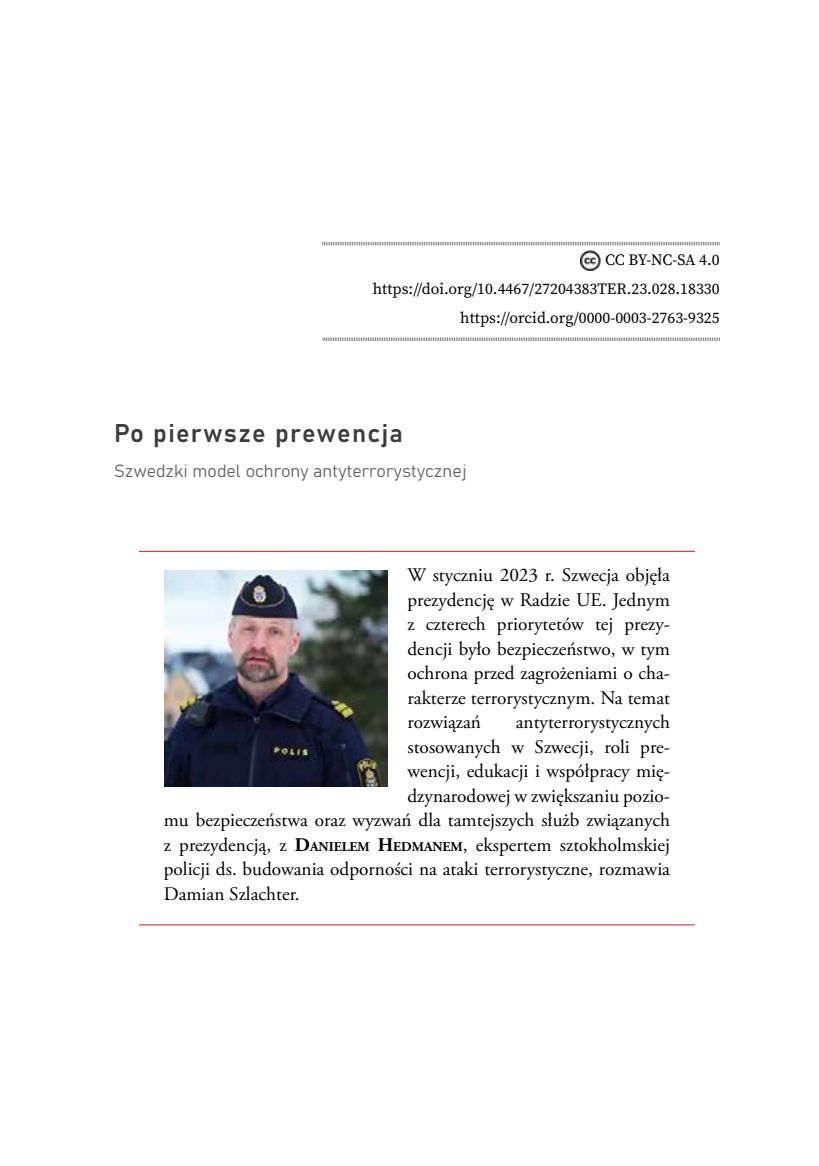
<style>
.page{position:relative;width:819px;height:1166px;background:#fff}
.page>*{position:absolute;margin:0;border:0;box-sizing:border-box;transform-origin:0 0}
.t1{font:25.38px "Bahnschrift";letter-spacing:.05em;color:#3c3c3b}
.t2{font:19.25px/24.5px "Adobe Garamond Pro";color:#000;text-align:justify}
.t3{font:17.5px "Bahnschrift";color:#646363}
.t4{font:15.75px/28.9px "Source Serif Variable";color:#000;text-align:right}
.s1{font-weight:700}
.s2{font-weight:700;font-size:13.47px}
</style>
<div class="page">
<hr style="left:139px;top:551px;width:555px;height:1px;background:#cd1719">
<hr style="left:139px;top:924px;width:555px;height:1px;background:#cd1719">
<svg style="left:322px;top:241px;width:397px;height:5px"></svg>
<svg style="left:322px;top:337px;width:398px;height:4px;background:#c2c2c2"></svg>
<img style="left:580px;top:250px;width:20px;height:21px">
<img style="left:164px;top:570px;width:223px;height:216px">
<p class="t4" style="left:373px;top:245px;width:348px">CC BY-NC-SA 4.0 https://doi.org/10.4467/27204383TER.23.028.18330 https://orcid.org/0000-0003-2763-9325</p>
<h1 class="t1" style="left:114px;top:414px;width:290px">Po pierwsze prewencja</h1>
<p class="t3" style="left:114px;top:458px;width:354px">Szwedzki model ochrony antyterrorystycznej</p>
<p class="t2" style="left:407px;top:564px;width:264px">W styczniu 2023 r. Szwecja objęła prezydencję w Radzie UE. Jednym z czterech priorytetów tej prezy&shy;dencji było bezpieczeństwo, w tym ochrona przed zagrożeniami o cha&shy;rakterze terrorystycznym. Na temat rozwiązań</p>
<p class="t2" style="left:516px;top:711px;width:156px">antyterrorystycznych</p>
<p class="t2" style="left:407px;top:735px;width:264px">stosowanych w Szwecji, roli pre-</p>
<p class="t2" style="left:407px;top:760px;width:264px">wencji, edukacji i współpracy mię-</p>
<p class="t2" style="left:407px;top:784px;width:264px">dzynarodowej w zwiększaniu pozio-</p>
<p class="t2" style="left:164px;top:809px;width:507px">mu bezpieczeństwa oraz wyzwań dla tamtejszych służb związanych</p>
<p class="t2" style="left:164px;top:833px;width:507px">z prezydencją, z <span class="s1">D</span><span class="s2">ANIELEM</span> <span class="s1">H</span><span class="s2">EDMANEM</span>, ekspertem sztokholmskiej</p>
<p class="t2" style="left:164px;top:858px;width:507px">policji ds. budowania odporności na ataki terrorystyczne, rozmawia</p>
<p class="t2" style="left:164px;top:882px;width:137px">Damian Szlachter.</p>
</div>
